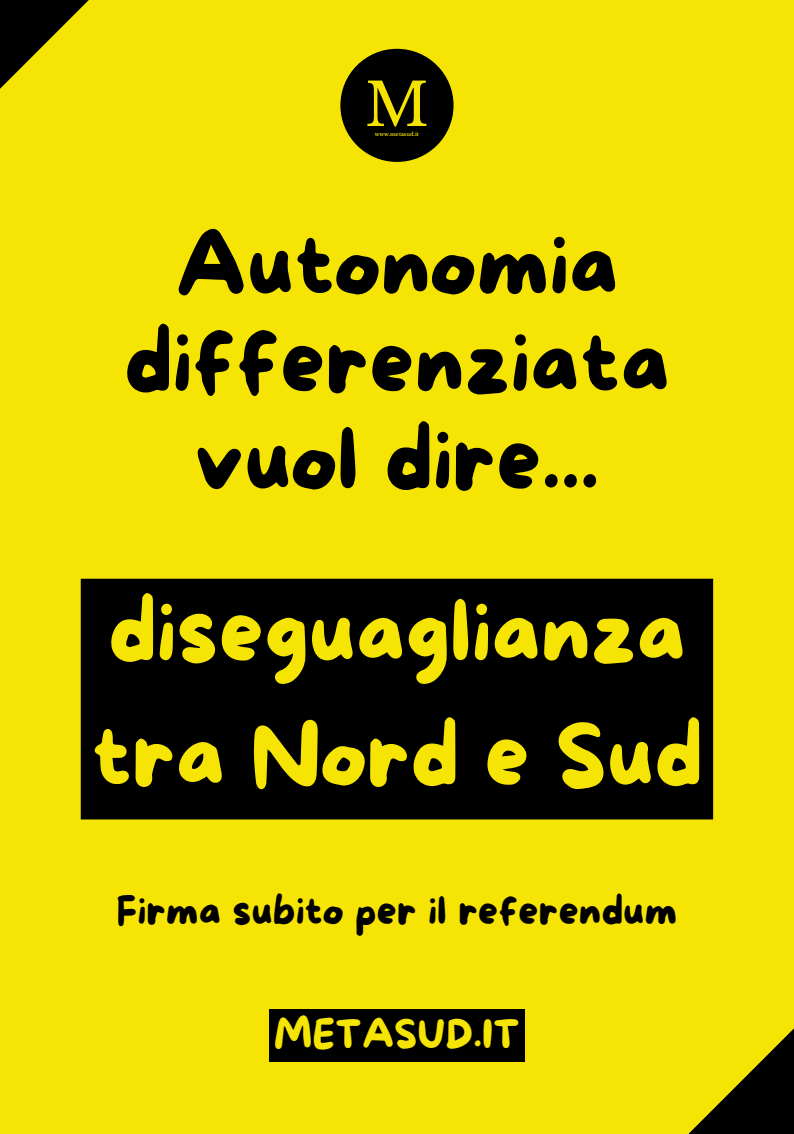
<style>
.page{position:relative;width:794px;height:1134px;background:#f6e504}
.page>*{position:absolute;margin:0;border:0;box-sizing:border-box;transform-origin:0 0}
.t1{font:88.8px/97.5px "More Sugar";color:#000;text-align:center}
.t2{font:88.8px/124.2px "More Sugar";color:#f6e504}
.t3{font:59.04px "Libre Baskerville";color:#f5e304}
.t4{font:40px "More Sugar";color:#000}
.t5{font:40px "More Sugar";color:#f6e504}
.t6{font:700 5.2px "Libre Baskerville";color:#f5e304}
</style>
<div class="page">
<svg style="left:0;top:0;width:89px;height:89px"></svg>
<svg style="left:688px;top:1029px;width:106px;height:105px"></svg>
<div style="left:340px;top:49px;width:113px;height:113px;background:#000;border-radius:50%"></div>
<div style="left:81px;top:579px;width:632px;height:240px;background:#000"></div>
<div style="left:269px;top:1009px;width:256px;height:53px;background:#000"></div>
<p class="t3" style="left:365px;top:69px;width:66px">M</p>
<p class="t6" style="left:375px;top:131px;width:45px">www.metasud.it</p>
<p class="t1" style="left:124px;top:221px;width:547px">Autonomia differenziata vuol dire...</p>
<h1 class="t2" style="left:91px;top:575px;width:612px">diseguaglianza tra Nord e Sud</h1>
<h1 class="t4" style="left:117px;top:889px;width:562px">Firma subito per il referendum</h1>
<p class="t5" style="left:274px;top:1012px;width:248px">METASUD.IT</p>
</div>
